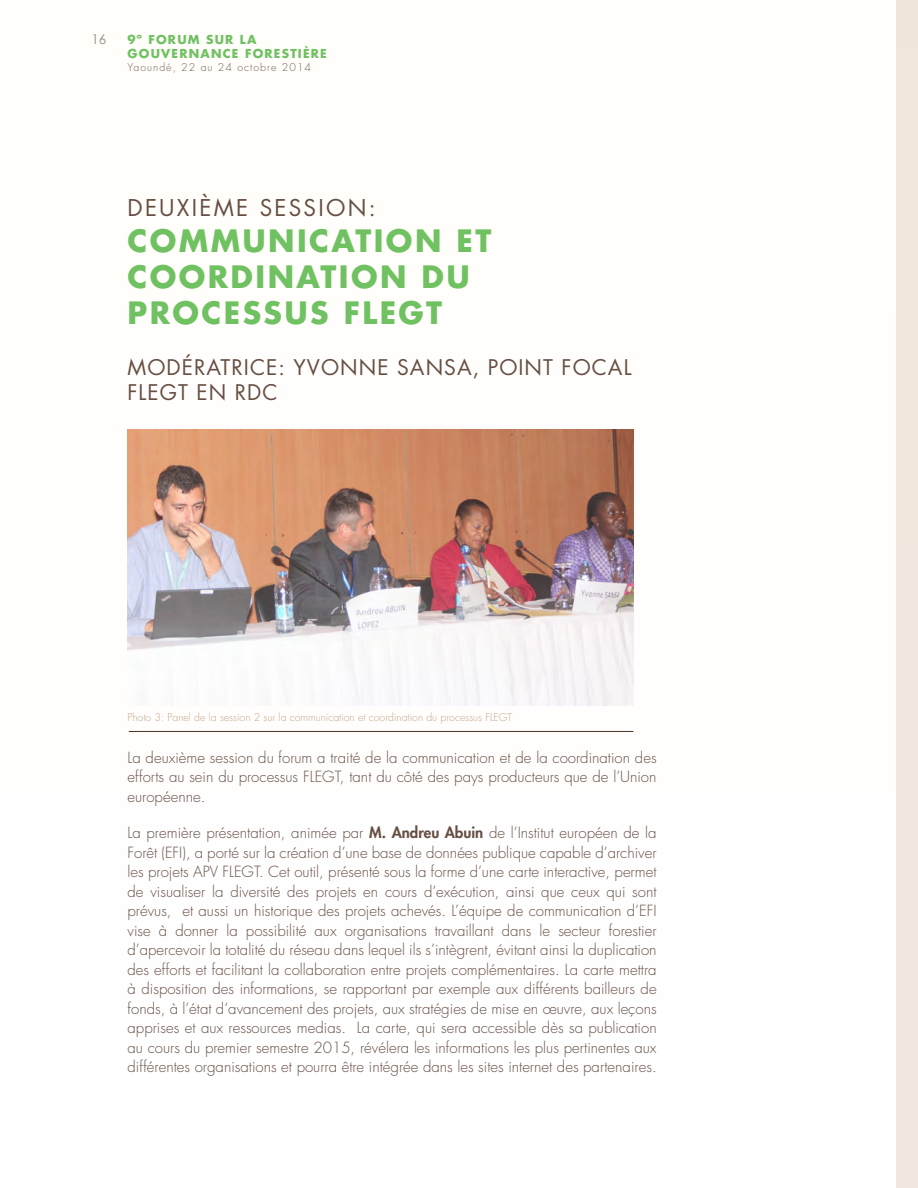
<style>
.page{position:relative;width:918px;height:1188px;background:#fff}
.page>*{position:absolute;margin:0;border:0;box-sizing:border-box;transform-origin:0 0}
.t1{font:700 30px/36px "Futura Std";letter-spacing:.08em;color:#70c161}
.t2{font:22.5px "Futura Std";letter-spacing:.1em;color:#664f43}
.t3{font:21px/25.2px "Futura Std";letter-spacing:.05em;color:#664f43}
.body{font:300 15px/19.5px "Futura Std";color:#664f43;text-align:justify}
.t4{font:13.5px "Century Gothic";color:#9d8b81}
.t5{font:700 12px/14.4px "Futura Std";letter-spacing:.1em;color:#70c161}
.photoCaption{font:300 10.5px "Futura Std";color:#c4a688}
.t6{font:300 10.5px "Futura Std";letter-spacing:.1em;color:#766055}
.s1{font-weight:800}
</style>
<div class="page">
<div style="left:897px;top:0;width:21px;height:1188px;background:#efe6dd"></div>
<hr style="left:129px;top:731px;width:504px;height:1px;background:#483123">
<img style="left:128px;top:430px;width:505px;height:275px">
<p class="t4" style="left:91px;top:31px;width:16px">16</p>
<p class="t5" style="left:128px;top:32px;width:201px">9º FORUM SUR LA<br>GOUVERNANCE FORESTIÈRE</p>
<p class="t6" style="left:128px;top:61px;width:185px">Yaoundé, 22 au 24 octobre 2014</p>
<p class="t2" style="left:128px;top:193px;width:250px">DEUXIÈME SESSION:</p>
<p class="t1" style="left:128px;top:222px;width:365px">COMMUNICATION ET<br>COORDINATION DU<br>PROCESSUS FLEGT</p>
<p class="t3" style="left:128px;top:355px;width:506px">MODÉRATRICE: YVONNE SANSA, POINT FOCAL<br>FLEGT EN RDC</p>
<p class="photoCaption" style="left:128px;top:711px;width:386px">Photo 3: Panel de la session 2 sur la communication et coordination du processus FLEGT</p>
<p class="body" style="left:128px;top:748px;width:531px">La deuxième session du forum a traité de la communication et de la coordination des efforts au sein du processus FLEGT, tant du côté des pays producteurs que de l’Union européenne.</p>
<p class="body" style="left:128px;top:824px;width:531px">La première présentation, animée par <span class="s1">M. Andreu Abuin</span> de l’Institut européen de la Forêt (EFI), a porté sur la création d’une base de données publique capable d’archiver les projets APV FLEGT. Cet outil, présenté sous la forme d’une carte interactive, permet de visualiser la diversité des projets en cours d’exécution, ainsi que ceux qui sont prévus, et aussi un historique des projets achevés. L’équipe de communication d’EFI vise à donner la possibilité aux organisations travaillant dans le secteur forestier d’apercevoir la totalité du réseau dans lequel ils s’intègrent, évitant ainsi la duplication des efforts et facilitant la collaboration entre projets complémentaires. La carte mettra à disposition des informations, se rapportant par exemple aux différents bailleurs de fonds, à l’état d’avancement des projets, aux stratégies de mise en œuvre, aux leçons apprises et aux ressources medias. La carte, qui sera accessible dès sa publication au cours du premier semestre 2015, révélera les informations les plus pertinentes aux différentes organisations et pourra être intégrée dans les sites internet des partenaires.</p>
</div>
